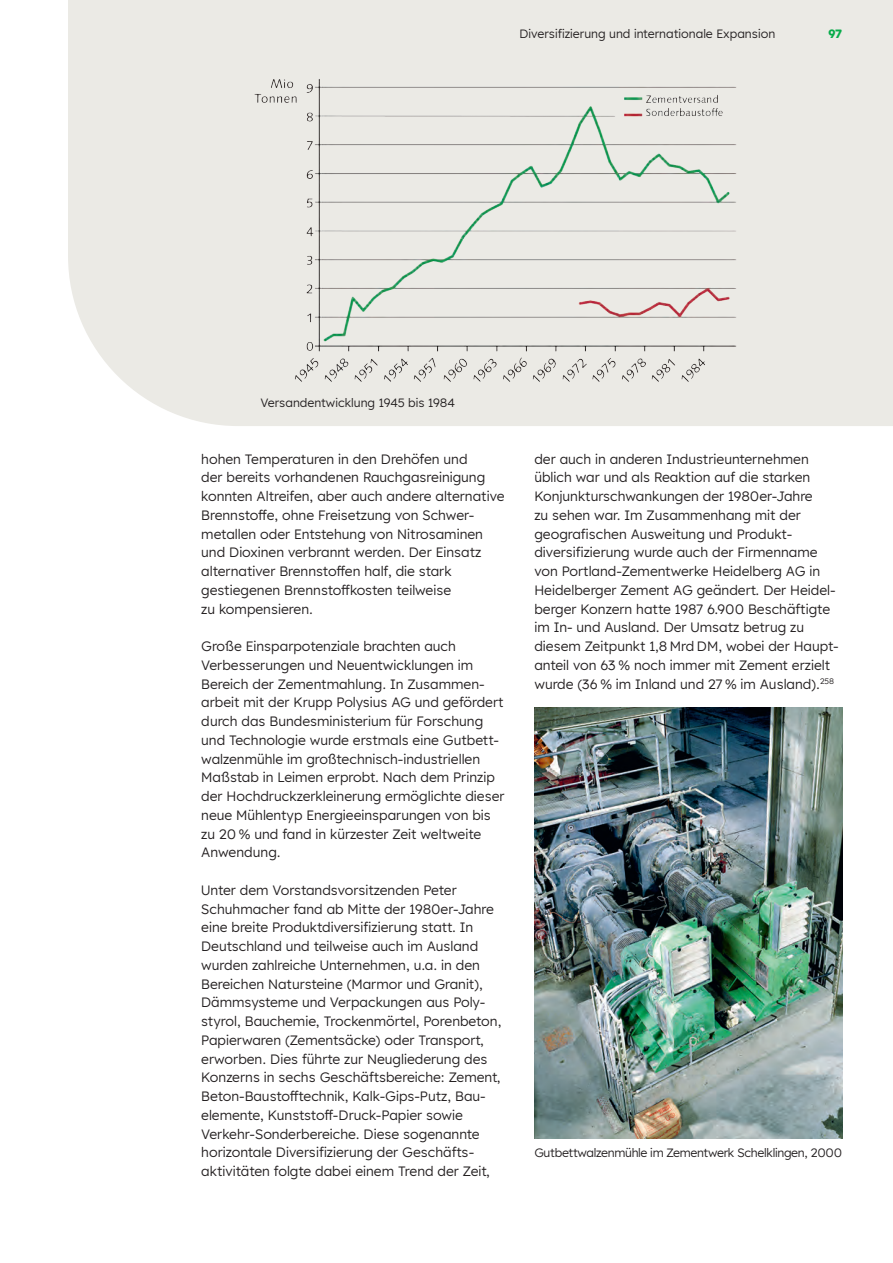
<style>
.page{position:relative;width:893px;height:1263px;background:#fff}
.page>*{position:absolute;margin:0;border:0;box-sizing:border-box;transform-origin:0 0}
.t1{font:13.5px/18.8px "Lexend HM";color:#231f20}
.t2{font:12px "Lexend HM";letter-spacing:-.01em;color:#231f20}
.t3{font:700 12px "Lexend HM";color:#07ac4b}
</style>
<div class="page">
<div style="left:68px;top:0;width:825px;height:426px;background:#ebeae5"></div>
<img style="left:534px;top:707px;width:308px;height:432px">
<img style="left:252px;top:55px;width:515px;height:337px">
<p class="t2" style="left:519px;top:25px;width:257px">Diversifizierung und internationale Expansion</p>
<p class="t3" style="left:828px;top:24px;width:15px">97</p>
<p class="t2" style="left:261px;top:394px;width:196px">Versandentwicklung 1945 bis 1984</p>
<p class="t1" style="left:201px;top:449px;width:305px">hohen Temperaturen in den Drehöfen und<br>der bereits vorhandenen Rauchgasreinigung konnten Altreifen, aber auch andere alternative Brennstoffe, ohne Freisetzung von Schwer&shy;metallen oder Entstehung von Nitrosaminen und Dioxinen verbrannt werden. Der Einsatz alternativer Brennstoffen half, die stark gestiegenen Brennstoffkosten teilweise<br>zu kompensieren.</p>
<p class="t1" style="left:201px;top:636px;width:305px">Große Einsparpotenziale brachten auch Verbesserungen und Neuentwicklungen im Bereich der Zementmahlung. In Zusammen&shy;arbeit mit der Krupp Polysius AG und gefördert durch das Bundesministerium für Forschung und Technologie wurde erstmals eine Gutbett&shy;walzenmühle im großtechnisch-industriellen Maßstab in Leimen erprobt. Nach dem Prinzip der Hochdruckzerkleinerung ermöglichte dieser neue Mühlentyp Energieeinsparungen von bis zu 20 % und fand in kürzester Zeit weltweite Anwendung.</p>
<p class="t1" style="left:201px;top:880px;width:302px">Unter dem Vorstandsvorsitzenden Peter Schuhmacher fand ab Mitte der 1980er-Jahre eine breite Produktdiversifizierung statt. In Deutschland und teilweise auch im Ausland wurden zahlreiche Unternehmen, u.a. in den Bereichen Natursteine (Marmor und Granit), Dämmsysteme und Verpackungen aus Poly&shy;styrol, Bauchemie, Trockenmörtel, Porenbeton, Papierwaren (Zementsäcke) oder Transport, erworben. Dies führte zur Neugliederung des Konzerns in sechs Geschäftsbereiche: Zement, Beton-Baustofftechnik, Kalk-Gips-Putz, Bau&shy;elemente, Kunststoff-Druck-Papier sowie Verkehr-Sonderbereiche. Diese sogenannte horizontale Diversifizierung der Geschäfts&shy;aktivitäten folgte dabei einem Trend der Zeit,</p>
<p class="t1" style="left:534px;top:449px;width:306px">der auch in anderen Industrieunternehmen üblich war und als Reaktion auf die starken Konjunkturschwankungen der 1980er-Jahre<br>zu sehen war. Im Zusammenhang mit der geografischen Ausweitung und Produkt&shy;diversifizierung wurde auch der Firmenname von Portland-Zementwerke Heidelberg AG in Heidelberger Zement AG geändert. Der Heidel&shy;berger Konzern hatte 1987 6.900 Beschäftigte im In- und Ausland. Der Umsatz betrug zu diesem Zeitpunkt 1,8 Mrd DM, wobei der Haupt&shy;anteil von 63 % noch immer mit Zement erzielt wurde (36 % im Inland und 27 % im Ausland).<sup>258</sup></p>
<p class="t2" style="left:534px;top:1144px;width:309px">Gutbettwalzenmühle im Zementwerk Schelklingen, 2000</p>
</div>
